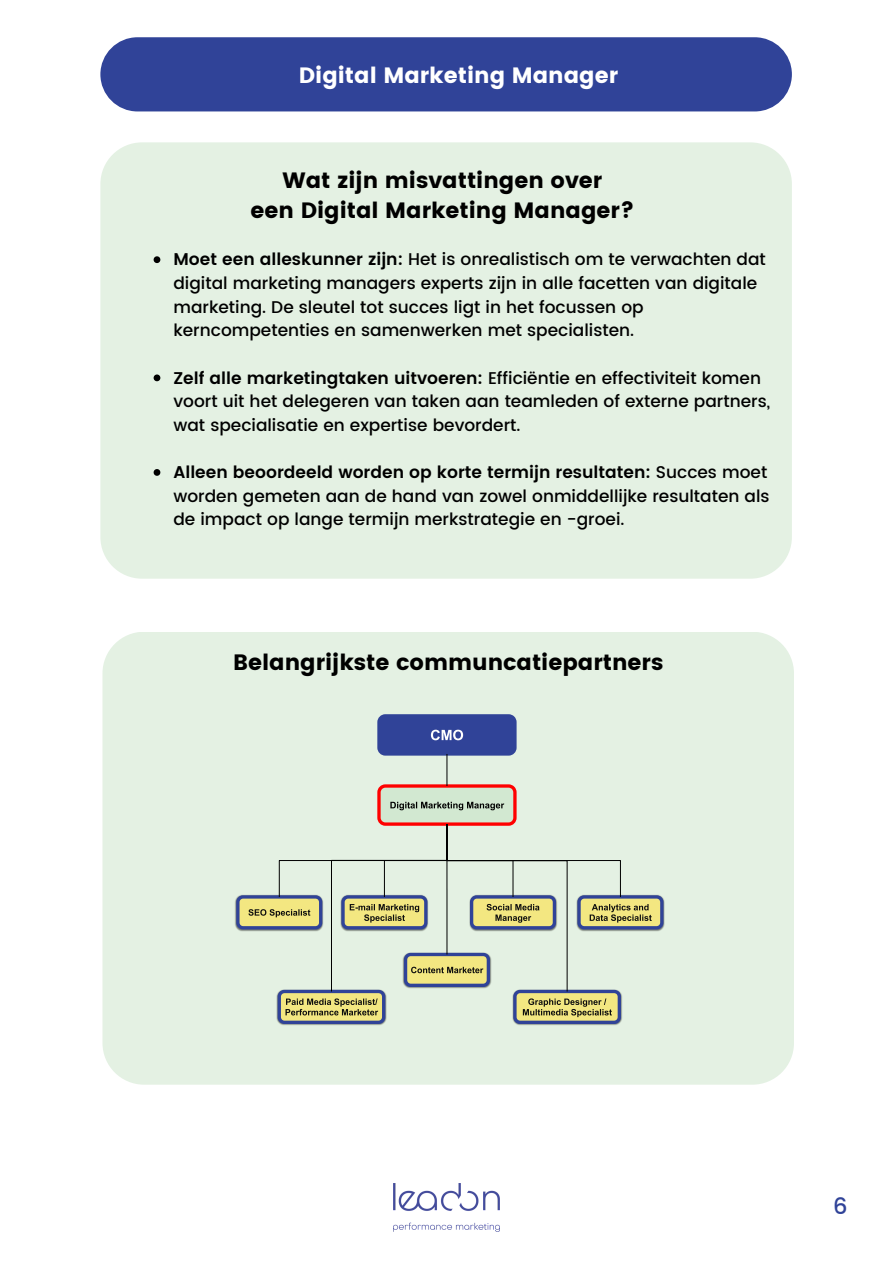
<style>
.page{position:relative;width:894px;height:1264px;background:#fff}
.page>*{position:absolute;margin:0;border:0;box-sizing:border-box;transform-origin:0 0}
.t1{font:500 22.5px "Poppins";color:#304398}
.t2{font:22.2px/30.3px "Poppins";color:#000;text-align:center}
.t3{font:22.2px "Poppins";color:#fff}
.t4{font:500 16.95px/23.7px "Poppins";color:#000}
.s1{font-weight:600}
</style>
<div class="page">
<img style="left:394px;top:1183px;width:105px;height:48px">
<div style="left:100px;top:37px;width:691px;height:74px;background:#304398;border-radius:37px"></div>
<div style="left:102px;top:631px;width:691px;height:453px;background:#e4f1e3;border-radius:42px"></div>
<div style="left:100px;top:142px;width:691px;height:436px;background:#e4f1e3;border-radius:42px"></div>
<svg style="left:377px;top:714px;width:140px;height:43px;background:#3e519e"></svg>
<hr style="left:446px;top:754px;width:1px;height:32px;background:#000">
<svg style="left:235px;top:782px;width:430px;height:243px"></svg>
<svg style="left:153px;top:256px;width:7px;height:7px"></svg>
<svg style="left:153px;top:374px;width:7px;height:7px"></svg>
<svg style="left:153px;top:469px;width:7px;height:7px"></svg>
<p class="t3" style="left:299px;top:62px;width:321px">Digital Marketing Manager</p>
<p class="t2" style="left:250px;top:165px;width:385px">Wat zijn misvattingen over<br>een Digital Marketing Manager?</p>
<h1 class="t4" style="left:173px;top:247px;width:594px"><span class="s1">Moet een alleskunner zijn:</span> Het is onrealistisch om te verwachten dat digital marketing managers experts zijn in alle facetten van digitale marketing. De sleutel tot succes ligt in het focussen op kerncompetenties en samenwerken met specialisten.</h1>
<p class="t4" style="left:173px;top:366px;width:598px"><span class="s1">Zelf alle marketingtaken uitvoeren:</span> Efficiëntie en effectiviteit komen voort uit het delegeren van taken aan teamleden of externe partners, wat specialisatie en expertise bevordert.</p>
<p class="t4" style="left:173px;top:460px;width:597px"><span class="s1">Alleen beoordeeld worden op korte termijn resultaten:</span> Succes moet worden gemeten aan de hand van zowel onmiddellijke resultaten als de impact op lange termijn merkstrategie en -groei.</p>
<p class="t2" style="left:233px;top:647px;width:431px">Belangrijkste communcatiepartners</p>
<h1 class="t1" style="left:833px;top:1192px;width:16px">6</h1>
</div>
